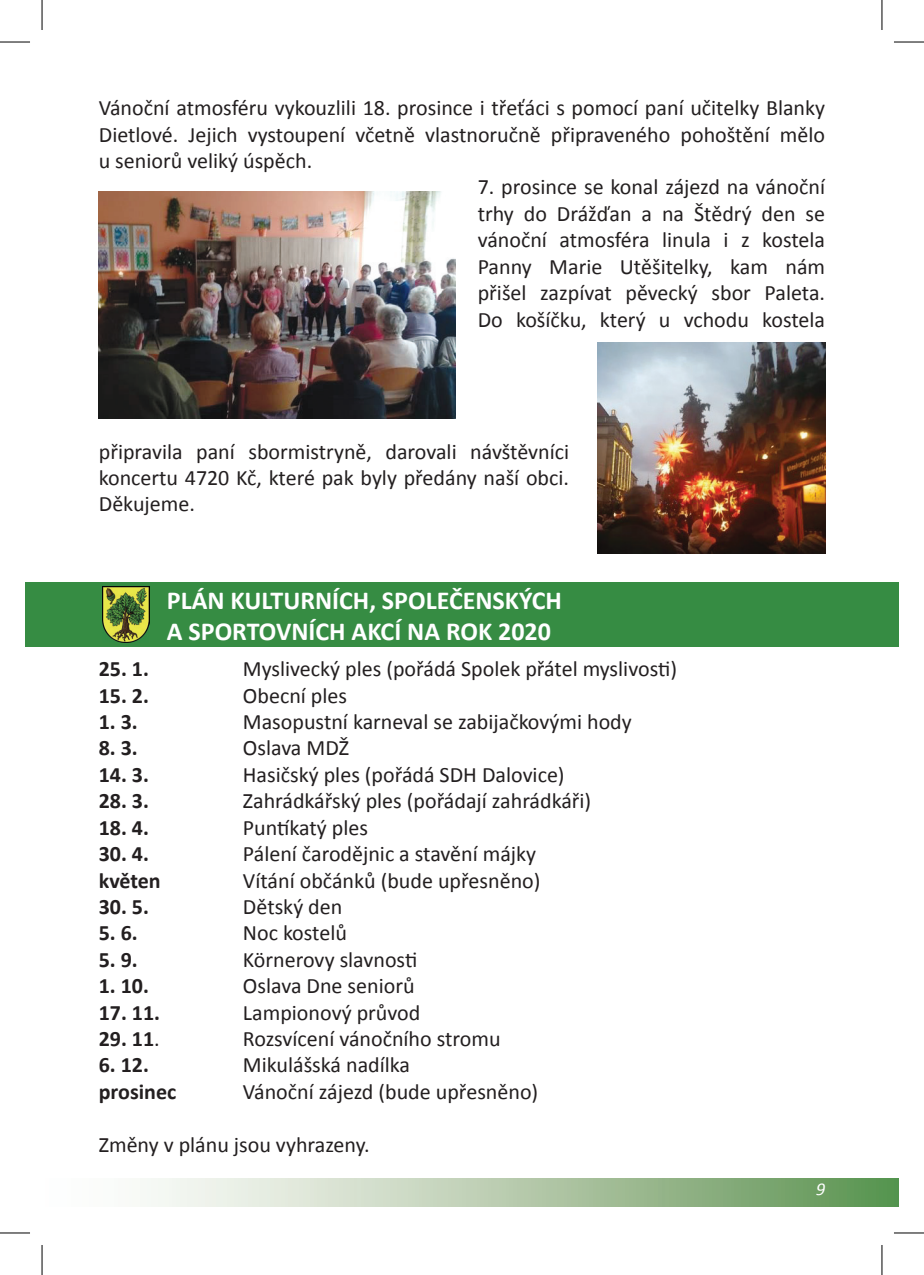
<style>
.page{position:relative;width:924px;height:1275px;background:#fff}
.page>*{position:absolute;margin:0;border:0;box-sizing:border-box;transform-origin:0 0}
.t1{font:700 26px/31.2px "Calibri";color:#fff}
.t2{font:22px/26.4px "Calibri";color:#231f20;text-align:justify}
.t3{font:700 22px "Calibri";color:#231f20}
.t4{font:italic 18px "Calibri";color:#fff}
.s1{font-weight:400}
</style>
<div class="page">
<div style="left:25px;top:582px;width:873px;height:65px;background:#368c43"></div>
<img style="left:102px;top:586px;width:47px;height:57px">
<div style="left:25px;top:1178px;width:873px;height:29px;background:linear-gradient(to right,#fff,#649657)"></div>
<img style="left:597px;top:343px;width:227px;height:210px">
<img style="left:99px;top:191px;width:356px;height:228px">
<hr style="left:0;top:42px;width:30px;height:1px;background:#000">
<hr style="left:893px;top:42px;width:30px;height:1px;background:#000">
<hr style="left:0;top:1232px;width:30px;height:1px;background:#000">
<hr style="left:893px;top:1232px;width:30px;height:1px;background:#000">
<hr style="left:42px;top:0;width:1px;height:30px;background:#000">
<hr style="left:42px;top:1245px;width:1px;height:30px;background:#000">
<hr style="left:881px;top:0;width:1px;height:30px;background:#000">
<hr style="left:881px;top:1245px;width:1px;height:30px;background:#000">
<p class="t2" style="left:99px;top:95px;width:727px">Vánoční atmosféru vykouzlili 18. prosince i třeťáci s pomocí paní učitelky Blanky Dietlové. Jejich vystoupení včetně vlastnoručně připraveného pohoštění mělo u seniorů veliký úspěch.</p>
<p class="t2" style="left:477px;top:174px;width:349px">7. prosince se konal zájezd na vánoční trhy do Drážďan a na Štědrý den se vánoční atmosféra linula i z kostela Panny Marie Utěšitelky, kam nám přišel zazpívat pěvecký sbor Paleta.<br>Do košíčku, který u vchodu kostela</p>
<p class="t2" style="left:99px;top:438px;width:471px">připravila paní sbormistryně, darovali návštěvníci koncertu 4720 Kč, které pak byly předány naší obci.<br>Děkujeme.</p>
<p class="t1" style="left:167px;top:584px;width:396px">PLÁN KULTURNÍCH, SPOLEČENSKÝCH<br>A SPORTOVNÍCH AKCÍ NA ROK 2020</p>
<p class="t3" style="left:99px;top:655px;width:52px">25. 1.</p>
<p class="t2" style="left:243px;top:656px;width:435px">Myslivecký ples (pořádá Spolek přátel myslivosti)</p>
<p class="t3" style="left:99px;top:681px;width:52px">15. 2.</p>
<p class="t2" style="left:243px;top:682px;width:106px">Obecní ples</p>
<p class="t3" style="left:99px;top:707px;width:41px">1. 3.</p>
<p class="t2" style="left:243px;top:708px;width:390px">Masopustní karneval se zabijačkovými hody</p>
<p class="t3" style="left:99px;top:734px;width:41px">8. 3.</p>
<p class="t2" style="left:243px;top:735px;width:107px">Oslava MDŽ</p>
<p class="t3" style="left:99px;top:760px;width:52px">14. 3.</p>
<p class="t2" style="left:243px;top:761px;width:323px">Hasičský ples (pořádá SDH Dalovice)</p>
<p class="t3" style="left:99px;top:787px;width:52px">28. 3.</p>
<p class="t2" style="left:243px;top:788px;width:349px">Zahrádkářský ples (pořádají zahrádkáři)</p>
<p class="t3" style="left:99px;top:813px;width:52px">18. 4.</p>
<p class="t2" style="left:243px;top:814px;width:126px">Puntíkatý ples</p>
<p class="t3" style="left:99px;top:839px;width:52px">30. 4.</p>
<p class="t2" style="left:243px;top:840px;width:294px">Pálení čarodějnic a stavění májky</p>
<p class="t3" style="left:99px;top:866px;width:63px">květen</p>
<p class="t2" style="left:243px;top:867px;width:299px">Vítání občánků (bude upřesněno)</p>
<p class="t3" style="left:99px;top:892px;width:52px">30. 5.</p>
<p class="t2" style="left:243px;top:893px;width:101px">Dětský den</p>
<p class="t3" style="left:99px;top:919px;width:41px">5. 6.</p>
<p class="t2" style="left:243px;top:920px;width:105px">Noc kostelů</p>
<p class="t3" style="left:99px;top:945px;width:41px">5. 9.</p>
<p class="t2" style="left:243px;top:946px;width:176px">Körnerovy slavnosti</p>
<p class="t3" style="left:99px;top:971px;width:52px">1. 10.</p>
<p class="t2" style="left:243px;top:972px;width:173px">Oslava Dne seniorů</p>
<p class="t3" style="left:99px;top:998px;width:63px">17. 11.</p>
<p class="t2" style="left:243px;top:999px;width:179px">Lampionový průvod</p>
<p class="t3" style="left:99px;top:1024px;width:63px">29. 11<span class="s1">.</span></p>
<p class="t2" style="left:243px;top:1025px;width:259px">Rozsvícení vánočního stromu</p>
<p class="t3" style="left:99px;top:1051px;width:52px">6. 12.</p>
<p class="t2" style="left:243px;top:1052px;width:168px">Mikulášská nadílka</p>
<p class="t3" style="left:99px;top:1077px;width:79px">prosinec</p>
<p class="t2" style="left:243px;top:1078px;width:297px">Vánoční zájezd (bude upřesněno)</p>
<p class="t2" style="left:99px;top:1131px;width:272px">Změny v plánu jsou vyhrazeny.</p>
<p class="t4" style="left:815px;top:1177px;width:11px">9</p>
</div>
